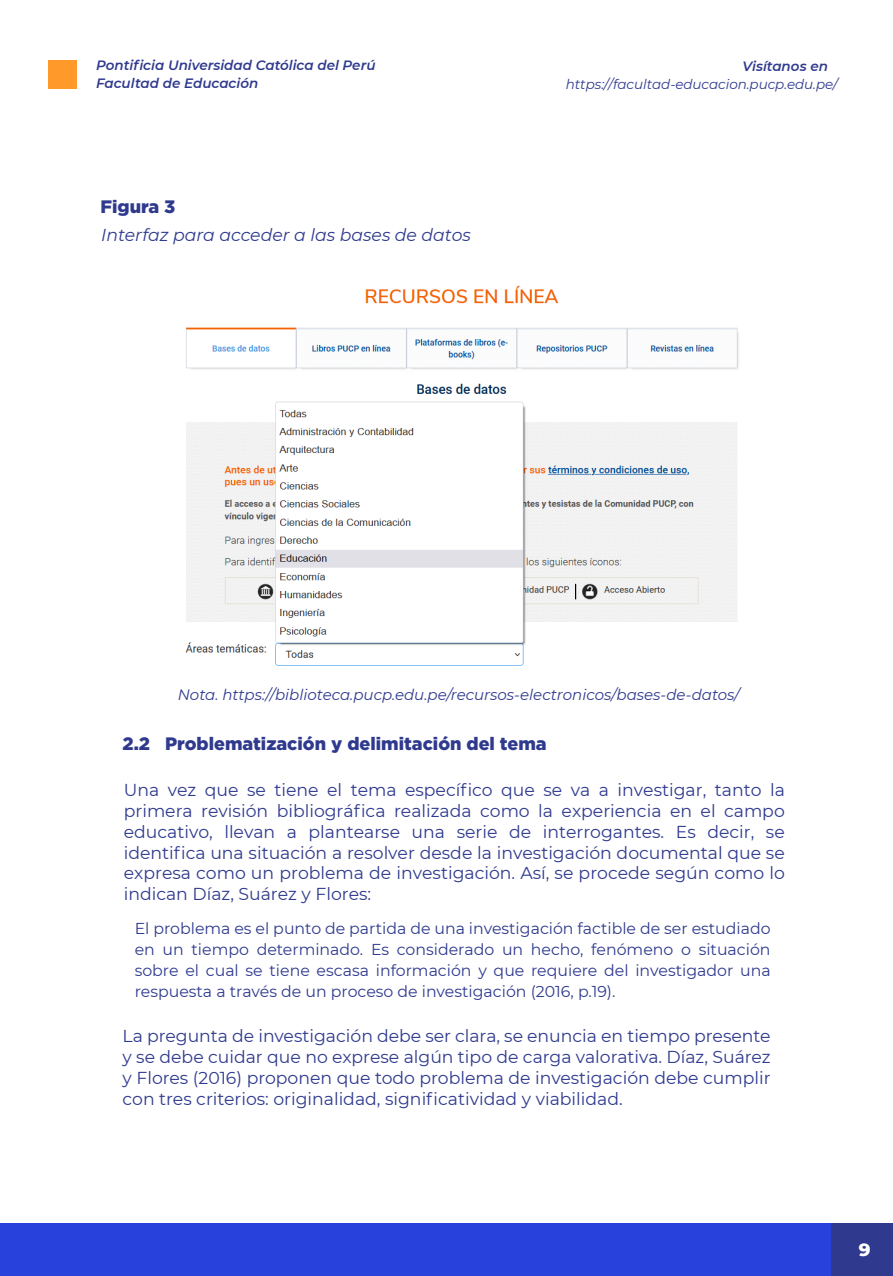
<style>
.page{position:relative;width:893px;height:1276px;background:#fff}
.page>*{position:absolute;margin:0;border:0;box-sizing:border-box;transform-origin:0 0}
.t1{font:900 18px "Gotham";color:#2f3a8e}
.t2{font:800 18px "Montserrat";color:#fff}
.t3{font:17.25px/20.7px "Montserrat";color:#2f3a8e;text-align:justify}
.t4{font:italic 17.25px "Montserrat";color:#2f3a8e}
.t5{font:15.75px/21px "Montserrat";color:#2f3a8e;text-align:justify}
.t6{font:italic 15px "Montserrat";color:#2f3a8e}
.t7{font:italic 600 13.5px/18px "Montserrat";color:#2f3a8e}
.t8{font:italic 13.5px "Montserrat";letter-spacing:-.005em;color:#2f3a8e}
</style>
<div class="page">
<div style="left:0;top:1223px;width:837px;height:53px;background:#2841dd"></div>
<div style="left:831px;top:1223px;width:62px;height:53px;background:#2f3a8e"></div>
<div style="left:48px;top:60px;width:28px;height:28px;background:#ff9929"></div>
<img style="left:185px;top:285px;width:554px;height:381px">
<p class="t7" style="left:96px;top:56px;width:281px">Pontificia Universidad Católica del Perú<br>Facultad de Educación</p>
<p class="t1" style="left:100px;top:196px;width:76px">Figura 3</p>
<p class="t4" style="left:101px;top:223px;width:371px">Interfaz para acceder a las bases de datos</p>
<p class="t7" style="left:742px;top:56px;width:87px">Visítanos en</p>
<p class="t8" style="left:566px;top:75px;width:273px">https://facultad-educacion.pucp.edu.pe/</p>
<p class="t6" style="left:178px;top:684px;width:563px">Nota. https://biblioteca.pucp.edu.pe/recursos-electronicos/bases-de-datos/</p>
<p class="t1" style="left:123px;top:733px;width:426px">2.2 Problematización y delimitación del tema</p>
<p class="t3" style="left:124px;top:779px;width:663px">Una vez que se tiene el tema específico que se va a investigar, tanto la primera revisión bibliográfica realizada como la experiencia en el campo educativo, llevan a plantearse una serie de interrogantes. Es decir, se identifica una situación a resolver desde la investigación documental que se expresa como un problema de investigación. Así, se procede según como lo indican Díaz, Suárez y Flores:</p>
<p class="t5" style="left:135px;top:917px;width:637px">El problema es el punto de partida de una investigación factible de ser estudiado en un tiempo determinado. Es considerado un hecho, fenómeno o situación sobre el cual se tiene escasa información y que requiere del investigador una respuesta a través de un proceso de investigación (2016, p.19).</p>
<p class="t3" style="left:123px;top:1024px;width:650px">La pregunta de investigación debe ser clara, se enuncia en tiempo presente y se debe cuidar que no exprese algún tipo de carga valorativa. Díaz, Suárez y Flores (2016) proponen que todo problema de investigación debe cumplir con tres criterios: originalidad, significatividad y viabilidad.</p>
<p class="t2" style="left:859px;top:1236px;width:13px">9</p>
</div>
